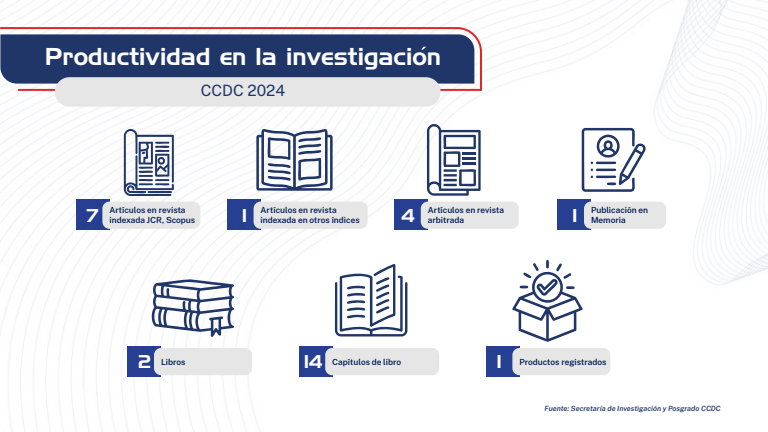
<style>
.page{position:relative;width:768px;height:432px;background:#fff}
.page>*{position:absolute;margin:0;border:0;box-sizing:border-box;transform-origin:0 0}
.t1{font:23.6px "Handel Gothic";color:#fff}
.t2{font:18px "Handel Gothic";color:#fff}
.t3{font:100 15.6px "Public Sans";color:#203568}
.t4{font:600 8.4px/10px "Public Sans";color:#001b56}
.t5{font:italic 600 7.2px "Public Sans";color:#203568}
.s1{font-family:"Handel Gothic";font-weight:400;font-size:18px;color:#fff}
</style>
<div class="page">
<img style="left:0;top:0;width:768px;height:432px">
<svg style="left:0;top:26px;width:483px;height:66px;background:#4c547c"></svg>
<div style="left:55px;top:77px;width:386px;height:30px;background:#e6e6e6;border-radius:15px"></div>
<svg style="left:421px;top:47px;width:5px;height:3px"></svg>
<svg style="left:151px;top:279px;width:83px;height:60px"></svg>
<svg style="left:124px;top:129px;width:50px;height:67px"></svg>
<svg style="left:256px;top:129px;width:77px;height:62px"></svg>
<svg style="left:427px;top:124px;width:54px;height:72px"></svg>
<svg style="left:335px;top:264px;width:72px;height:73px"></svg>
<svg style="left:512px;top:260px;width:71px;height:82px"></svg>
<svg style="left:582px;top:128px;width:64px;height:64px"></svg>
<div style="left:76px;top:200px;width:33px;height:30px;background:#263f93"></div>
<div style="left:102px;top:202px;width:98px;height:27px;background:#e6e6e6;border-radius:7px"></div>
<div style="left:227px;top:200px;width:34px;height:30px;background:#263f93"></div>
<div style="left:254px;top:202px;width:114px;height:27px;background:#e6e6e6;border-radius:7px"></div>
<div style="left:395px;top:200px;width:33px;height:30px;background:#263f93"></div>
<div style="left:421px;top:202px;width:98px;height:27px;background:#e6e6e6;border-radius:7px"></div>
<div style="left:128px;top:346px;width:33px;height:31px;background:#263f93"></div>
<div style="left:154px;top:348px;width:98px;height:27px;background:#e6e6e6;border-radius:7px"></div>
<div style="left:299px;top:346px;width:33px;height:31px;background:#263f93"></div>
<div style="left:325px;top:348px;width:114px;height:27px;background:#e6e6e6;border-radius:7px"></div>
<div style="left:486px;top:346px;width:33px;height:31px;background:#263f93"></div>
<div style="left:512px;top:348px;width:98px;height:27px;background:#e6e6e6;border-radius:7px"></div>
<div style="left:558px;top:200px;width:33px;height:30px;background:#263f93"></div>
<div style="left:584px;top:202px;width:82px;height:27px;background:#e6e6e6;border-radius:7px"></div>
<h1 class="t1" style="left:45px;top:46px;width:398px">Productividad en la investigacion</h1>
<h3 class="t3" style="left:201px;top:79px;width:86px">CCDC 2024</h3>
<p class="t4" style="left:87px;top:205px;width:110px;text-indent:23px">Artículos en revista<br><span class="s1">7</span> indexada JCR, Scopus</p>
<p class="t4" style="left:242px;top:205px;width:119px;text-align:center">Artículos en revista<br><span class="s1">1</span> indexada en otros índices</p>
<p class="t4" style="left:401px;top:205px;width:104px;text-indent:27px">Artículos en revista<br><span class="s1">4</span> arbitrada</p>
<p class="t4" style="left:573px;top:205px;width:77px;text-indent:19px">Publicación en<br><span class="s1">1</span> Memoria</p>
<h2 class="t2" style="left:304px;top:354px;width:20px">14</h2>
<h2 class="t2" style="left:497px;top:354px;width:6px">1</h2>
<p class="t4" style="left:139px;top:357px;width:49px"><span class="s1">2</span> Libros</p>
<p class="t4" style="left:332px;top:357px;width:71px">Capítulos de libro</p>
<p class="t4" style="left:519px;top:356px;width:89px">Productos registrados</p>
<p class="t5" style="left:545px;top:403px;width:178px">Fuente: Secretaría de Investigación y Posgrado CCDC</p>
</div>
